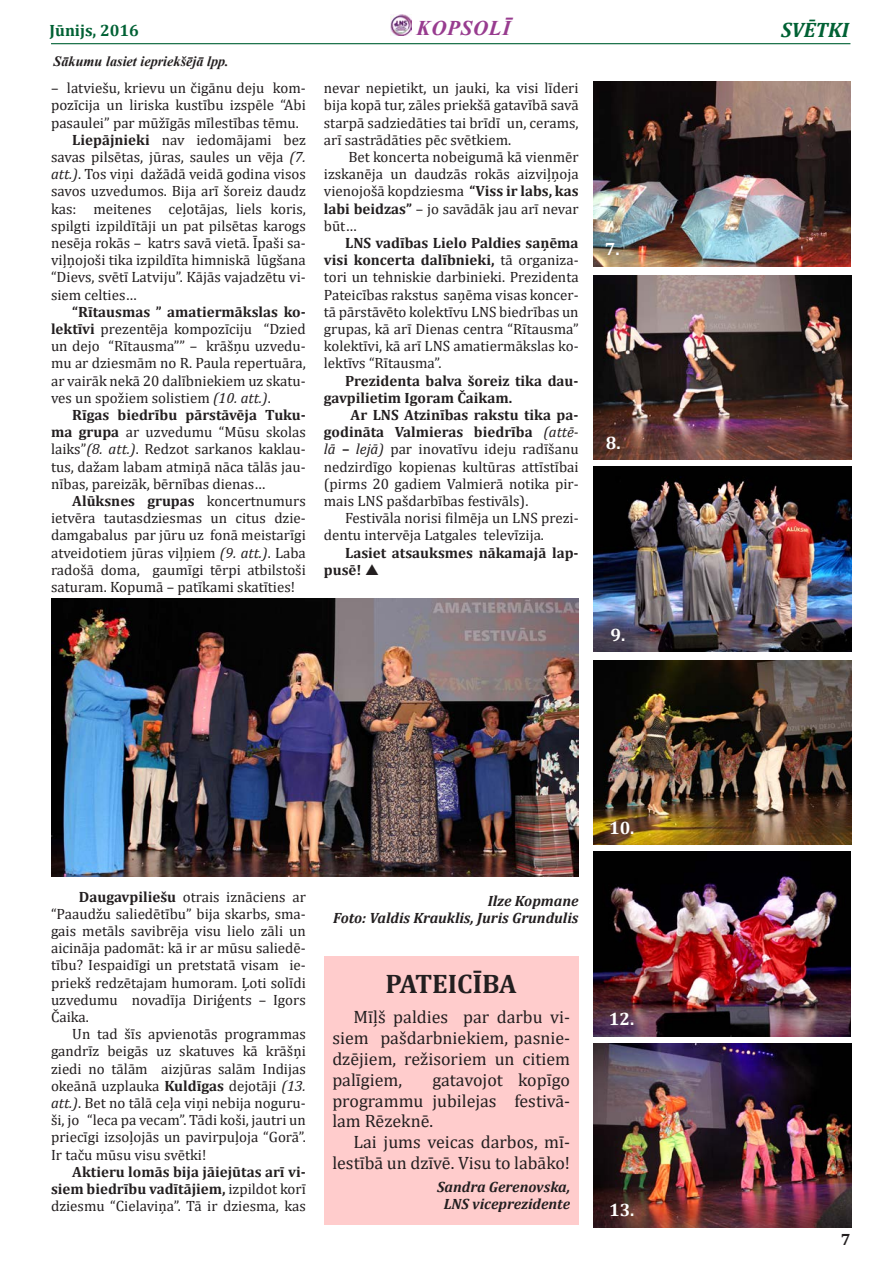
<style>
.page{position:relative;width:893px;height:1263px;background:#fff}
.page>*{position:absolute;margin:0;border:0;box-sizing:border-box;transform-origin:0 0}
.t1{font:700 26.85px "Cambria";color:#231f20}
.t2{font:italic 700 21px "Times New Roman";letter-spacing:.035em;color:#983c8f}
.t3{font:italic 700 21px "Cambria";color:#006134}
.t4{font:18px/21px "Cambria";color:#231f20;text-align:justify}
.t5{font:700 18px "Cambria";color:#fff}
.t6{font:700 16.5px "Cambria";color:#006134}
.t7{font:700 16.5px "Cambria";color:#231f20}
.t8{font:15px/17.2px "Cambria";color:#231f20;text-align:justify}
.t9{font:700 15px/17.2px "Cambria";color:#231f20}
.t10{font:italic 700 15px/18px "Cambria";color:#231f20;text-align:center}
.t11{font:italic 700 14.25px "Times New Roman";color:#231f20}
.s1{font-weight:700}
.s2{font-style:italic}
.s3{font-weight:400}
</style>
<div class="page">
<img style="left:390px;top:14px;width:21px;height:21px">
<hr style="left:51px;top:43px;width:799px;height:1px;background:#006134">
<img style="left:51px;top:598px;width:528px;height:278px">
<img style="left:593px;top:851px;width:257px;height:185px">
<img style="left:594px;top:467px;width:257px;height:184px">
<img style="left:594px;top:1043px;width:257px;height:185px">
<img style="left:594px;top:660px;width:257px;height:185px">
<img style="left:594px;top:82px;width:257px;height:184px">
<img style="left:594px;top:275px;width:257px;height:185px">
<div style="left:324px;top:957px;width:255px;height:268px;background:#fcc"></div>
<p class="t6" style="left:50px;top:19px;width:91px">Jūnijs, 2016</p>
<h2 class="t2" style="left:417px;top:13px;width:95px">KOPSOLĪ</h2>
<p class="t3" style="left:781px;top:15px;width:69px">SVĒTKI</p>
<p class="t11" style="left:54px;top:51px;width:177px">Sākumu lasiet iepriekšējā lpp.</p>
<p class="t8" style="left:51px;top:79px;width:256px">– latviešu, krievu un čigānu deju kom&shy;pozīcija un liriska kustību izspēle “Abi pasaulei” par mūžīgās mīlestības tēmu.</p>
<p class="t8" style="left:51px;top:131px;width:256px;text-indent:21px"><span class="s1">Liepājnieki</span> nav iedomājami bez savas pilsētas, jūras, saules un vēja <span class="s2">(7. att.)</span>. Tos viņi dažādā veidā godina visos savos uzvedumos. Bija arī šoreiz daudz kas: meitenes ceļotājas, liels koris, spilgti izpildītāji un pat pilsētas karogs nesēja rokās – katrs savā vietā. Īpaši sa&shy;viļņojoši tika izpildīta himniskā lūgšana “Dievs, svētī Latviju”. Kājās vajadzētu vi&shy;siem celties…</p>
<p class="t8" style="left:51px;top:303px;width:256px;text-indent:21px"><span class="s1">“Rītausmas ” amatiermākslas ko&shy;lektīvi</span> prezentēja kompozīciju “Dzied un dejo “Rītausma”” – krāšņu uzvedu&shy;mu ar dziesmām no R. Paula repertuāra, ar vairāk nekā 20 dalībniekiem uz skatu&shy;ves un spožiem solistiem <span class="s2">(10. att.)</span>.</p>
<p class="t8" style="left:51px;top:406px;width:256px;text-indent:21px"><span class="s1">Rīgas biedrību pārstāvēja Tuku&shy;ma grupa</span> ar uzvedumu “Mūsu skolas laiks”<span class="s2">(8. att.)</span>. Redzot sarkanos kaklau&shy;tus, dažam labam atmiņā nāca tālās jau&shy;nības, pareizāk, bērnības dienas…</p>
<p class="t8" style="left:51px;top:492px;width:256px;text-indent:21px"><span class="s1">Alūksnes grupas</span> koncertnumurs ietvēra tautasdziesmas un citus dzie&shy;damgabalus par jūru uz fonā meistarīgi atveidotiem jūras viļņiem <span class="s2">(9. att.)</span>. Laba radošā doma, gaumīgi tērpi atbilstoši saturam. Kopumā – patīkami skatīties!</p>
<p class="t8" style="left:324px;top:79px;width:256px">nevar nepietikt, un jauki, ka visi līderi bija kopā tur, zāles priekšā gatavībā savā starpā sadziedāties tai brīdī un, cerams, arī sastrādāties pēc svētkiem.</p>
<p class="t8" style="left:324px;top:148px;width:256px;text-indent:24px">Bet koncerta nobeigumā kā vienmēr izskanēja un daudzās rokās aizviļņoja vienojošā kopdziesma <span class="s1">“Viss ir labs, kas labi beidzas”</span> – jo savādāk jau arī nevar būt…</p>
<p class="t8" style="left:324px;top:234px;width:256px;text-indent:21px"><span class="s1">LNS vadības Lielo Paldies saņēma visi koncerta dalībnieki,</span> tā organiza&shy;tori un tehniskie darbinieki. Prezidenta Pateicības rakstus saņēma visas koncer&shy;tā pārstāvēto kolektīvu LNS biedrības un grupas, kā arī Dienas centra “Rītausma” kolektīvi, kā arī LNS amatiermākslas ko&shy;lektīvs “Rītausma”.</p>
<p class="t9" style="left:324px;top:371px;width:256px;text-indent:21px">Prezidenta balva šoreiz tika dau&shy;gavpilietim Igoram Čaikam.</p>
<p class="t8" style="left:324px;top:406px;width:256px;text-indent:27px"><span class="s1">Ar LNS Atzinības rakstu tika pa&shy;godināta Valmieras biedrība</span> <span class="s2">(attē&shy;lā</span> <span class="s1">–</span> <span class="s2">lejā)</span> par inovatīvu ideju radīšanu nedzirdīgo kopienas kultūras attīstībai (pirms 20 gadiem Valmierā notika pir&shy;mais LNS pašdarbības festivāls).</p>
<p class="t8" style="left:324px;top:509px;width:256px;text-indent:21px">Festivāla norisi filmēja un LNS prezi&shy;dentu intervēja Latgales televīzija.</p>
<p class="t9" style="left:324px;top:543px;width:256px;text-indent:21px">Lasiet atsauksmes nākamajā lap&shy;pusē!</p>
<p class="t5" style="left:605px;top:236px;width:16px">7.</p>
<p class="t5" style="left:606px;top:430px;width:16px">8.</p>
<p class="t5" style="left:611px;top:622px;width:16px">9.</p>
<p class="t8" style="left:51px;top:888px;width:256px;text-indent:28px"><span class="s1">Daugavpiliešu</span> otrais iznāciens ar “Paaudžu saliedētību” bija skarbs, sma&shy;gais metāls savibrēja visu lielo zāli un aicināja padomāt: kā ir ar mūsu saliedē&shy;tību? Iespaidīgi un pretstatā visam ie&shy;priekš redzētajam humoram. Ļoti solīdi uzvedumu novadīja Diriģents – Igors Čaika.</p>
<p class="t8" style="left:51px;top:1025px;width:256px;text-indent:21px">Un tad šīs apvienotās programmas gandrīz beigās uz skatuves kā krāšņi ziedi no tālām aizjūras salām Indijas okeānā uzplauka <span class="s1">Kuldīgas</span> dejotāji <span class="s2">(13. att.)</span>. Bet no tālā ceļa viņi nebija noguru&shy;ši, jo “leca pa vecam”. Tādi koši, jautri un priecīgi izsoļojās un pavirpuļoja “Gorā”.<br>Ir taču mūsu visu svētki!</p>
<p class="t9" style="left:51px;top:1162px;width:256px;text-align:justify;text-indent:21px">Aktieru lomās bija jāiejūtas arī vi&shy;siem biedrību vadītājiem, <span class="s3">izpildot korī dziesmu “Cielaviņa”. Tā ir dziesma, kas</span></p>
<p class="t10" style="left:488px;top:891px;width:92px">Ilze Kopmane</p>
<p class="t10" style="left:333px;top:908px;width:247px">Foto: Valdis Krauklis, Juris Grundulis</p>
<p class="t1" style="left:386px;top:965px;width:133px">PATEICĪBA</p>
<p class="t4" style="left:332px;top:1006px;width:239px;text-indent:21px">Mīļš paldies par darbu vi&shy;siem pašdarbniekiem, pasnie&shy;dzējiem, režisoriem un citiem palīgiem,</p>
<p class="t4" style="left:332px;top:1069px;width:239px;text-indent:100px">gatavojot kopīgo programmu jubilejas festivā&shy;lam Rēzeknē.</p>
<p class="t4" style="left:332px;top:1132px;width:239px;text-align:right">Lai jums veicas darbos, mī&shy;lestībā un dzīvē. Visu to labāko!</p>
<p class="t10" style="left:437px;top:1177px;width:135px">Sandra Gerenovska,<br>LNS viceprezidente</p>
<p class="t5" style="left:609px;top:815px;width:27px">10.</p>
<p class="t5" style="left:609px;top:1006px;width:27px">12.</p>
<p class="t5" style="left:609px;top:1197px;width:27px">13.</p>
<p class="t7" style="left:841px;top:1227px;width:11px">7</p>
</div>
